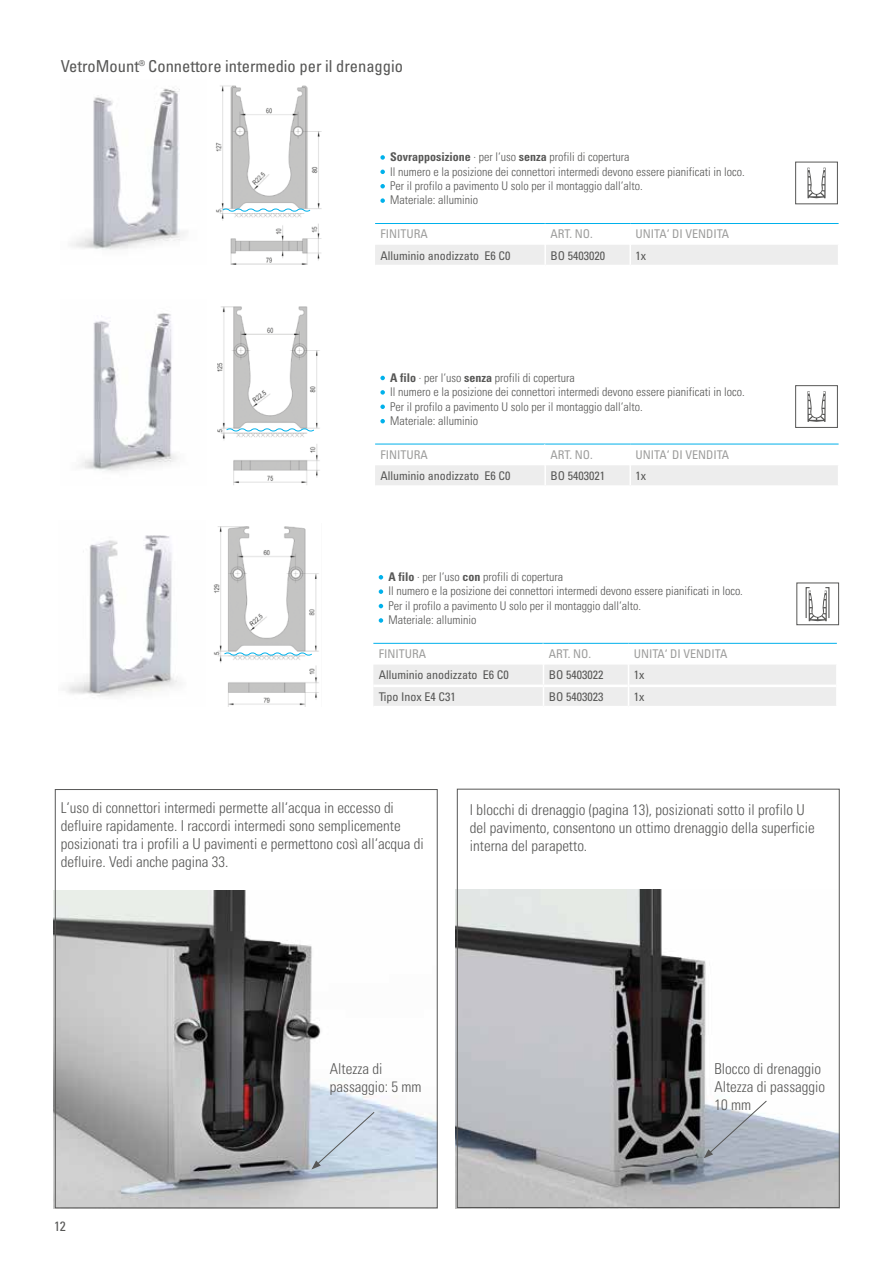
<style>
.page{position:relative;width:893px;height:1263px;background:#fff}
.page>*{position:absolute;margin:0;border:0;box-sizing:border-box;transform-origin:0 0}
.t1{font:condensed 16.5px "Univers LTCYR 57";color:#575756}
.t2{font:15px/18px "Univers LTCYR 47 Light Cond";color:#575756}
.t3{font:condensed 13.5px "Univers LTCYR 57";color:#575756}
.t4{font:12px/14.4px "Univers LTCYR 47 Light Cond";color:#575756}
.t5{font:condensed 12px "Univers LTCYR 57";color:#575756}
.t6{font:condensed 12px "Univers LTCYR 57";color:#9d9d9c}
.s1{font-family:"Univers LTCYR 67 Bold Cond"}
</style>
<div class="page">
<img style="left:67px;top:665px;width:110px;height:32px">
<img style="left:228px;top:666px;width:91px;height:40px">
<img style="left:80px;top:465px;width:75px;height:6px">
<img style="left:233px;top:465px;width:87px;height:20px">
<img style="left:71px;top:87px;width:114px;height:163px">
<img style="left:215px;top:85px;width:107px;height:180px">
<svg style="left:222px;top:207px;width:89px;height:6px"></svg>
<svg style="left:83px;top:526px;width:754px;height:139px"></svg>
<hr style="left:373px;top:643px;width:170px;height:1px;background:#00b1eb">
<hr style="left:542px;top:644px;width:3px;height:21px;background:#fff">
<hr style="left:627px;top:644px;width:3px;height:21px;background:#fff">
<hr style="left:543px;top:643px;width:85px;height:1px;background:#00b1eb">
<hr style="left:628px;top:643px;width:209px;height:1px;background:#00b1eb">
<div style="left:373px;top:665px;width:463px;height:41px;background:#ededed"></div>
<svg style="left:379px;top:575px;width:4px;height:4px"></svg>
<svg style="left:379px;top:589px;width:4px;height:5px"></svg>
<svg style="left:379px;top:604px;width:4px;height:4px"></svg>
<svg style="left:379px;top:618px;width:4px;height:5px"></svg>
<svg style="left:81px;top:306px;width:758px;height:159px"></svg>
<hr style="left:375px;top:444px;width:170px;height:1px;background:#00b1eb">
<hr style="left:544px;top:444px;width:2px;height:21px;background:#fff">
<hr style="left:629px;top:444px;width:2px;height:21px;background:#fff">
<hr style="left:545px;top:444px;width:85px;height:1px;background:#00b1eb">
<hr style="left:630px;top:444px;width:209px;height:1px;background:#00b1eb">
<div style="left:375px;top:465px;width:463px;height:20px;background:#ededed"></div>
<svg style="left:380px;top:376px;width:5px;height:4px"></svg>
<svg style="left:380px;top:390px;width:5px;height:5px"></svg>
<svg style="left:380px;top:404px;width:5px;height:5px"></svg>
<svg style="left:380px;top:419px;width:5px;height:4px"></svg>
<hr style="left:375px;top:223px;width:170px;height:1px;background:#00b1eb">
<hr style="left:545px;top:223px;width:85px;height:1px;background:#00b1eb">
<hr style="left:630px;top:223px;width:209px;height:1px;background:#00b1eb">
<div style="left:375px;top:245px;width:463px;height:20px;background:#ededed"></div>
<svg style="left:380px;top:155px;width:5px;height:5px"></svg>
<svg style="left:380px;top:170px;width:5px;height:4px"></svg>
<svg style="left:380px;top:184px;width:5px;height:4px"></svg>
<svg style="left:380px;top:198px;width:5px;height:5px"></svg>
<div style="left:796px;top:583px;width:43px;height:42px;border:1px solid #575756"></div>
<svg style="left:805px;top:586px;width:25px;height:35px"></svg>
<div style="left:795px;top:385px;width:43px;height:43px;border:1px solid #575756"></div>
<svg style="left:807px;top:391px;width:18px;height:31px"></svg>
<div style="left:795px;top:162px;width:43px;height:42px;border:1px solid #575756"></div>
<svg style="left:807px;top:168px;width:18px;height:30px"></svg>
<img style="left:54px;top:890px;width:384px;height:319px">
<img style="left:456px;top:890px;width:382px;height:318px">
<svg style="left:311px;top:1111px;width:64px;height:58px;background:#c5d4e2"></svg>
<svg style="left:704px;top:1100px;width:63px;height:58px"></svg>
<h1 class="t1" style="left:61px;top:56px;width:344px">VetroMount® Connettore intermedio per il drenaggio</h1>
<p class="t4" style="left:390px;top:149px;width:356px"><span class="s1">Sovrapposizione</span> · per l‘uso <span class="s1">senza</span> profili di copertura<br>Il numero e la posizione dei connettori intermedi devono essere pianificati in loco.<br>Per il profilo a pavimento U solo per il montaggio dall‘alto.<br>Materiale: alluminio</p>
<p class="t6" style="left:380px;top:226px;width:49px">FINITURA</p>
<p class="t6" style="left:550px;top:226px;width:44px">ART. NO.</p>
<p class="t6" style="left:636px;top:226px;width:95px">UNITA‘ DI VENDITA</p>
<p class="t5" style="left:380px;top:248px;width:131px">Alluminio anodizzato E6 C0</p>
<p class="t5" style="left:550px;top:248px;width:56px">BO 5403020</p>
<p class="t5" style="left:636px;top:248px;width:12px">1x</p>
<p class="t4" style="left:390px;top:370px;width:356px"><span class="s1">A filo</span> · per l‘uso <span class="s1">senza</span> profili di copertura<br>Il numero e la posizione dei connettori intermedi devono essere pianificati in loco.<br>Per il profilo a pavimento U solo per il montaggio dall‘alto.<br>Materiale: alluminio</p>
<p class="t6" style="left:380px;top:447px;width:49px">FINITURA</p>
<p class="t6" style="left:550px;top:447px;width:44px">ART. NO.</p>
<p class="t6" style="left:636px;top:447px;width:95px">UNITA‘ DI VENDITA</p>
<p class="t5" style="left:380px;top:468px;width:131px">Alluminio anodizzato E6 C0</p>
<p class="t5" style="left:550px;top:468px;width:56px">BO 5403021</p>
<p class="t5" style="left:636px;top:468px;width:12px">1x</p>
<p class="t4" style="left:388px;top:569px;width:356px"><span class="s1">A filo</span> · per l‘uso <span class="s1">con</span> profili di copertura<br>Il numero e la posizione dei connettori intermedi devono essere pianificati in loco.<br>Per il profilo a pavimento U solo per il montaggio dall‘alto.<br>Materiale: alluminio</p>
<p class="t6" style="left:379px;top:646px;width:49px">FINITURA</p>
<p class="t6" style="left:549px;top:646px;width:44px">ART. NO.</p>
<p class="t6" style="left:634px;top:646px;width:95px">UNITA‘ DI VENDITA</p>
<p class="t5" style="left:379px;top:668px;width:131px">Alluminio anodizzato E6 C0</p>
<p class="t5" style="left:549px;top:668px;width:56px">BO 5403022</p>
<p class="t5" style="left:634px;top:668px;width:12px">1x</p>
<p class="t5" style="left:379px;top:689px;width:79px">Tipo Inox E4 C31</p>
<p class="t5" style="left:549px;top:689px;width:56px">BO 5403023</p>
<p class="t5" style="left:634px;top:689px;width:12px">1x</p>
<p class="t2" style="left:61px;top:798px;width:365px">L‘uso di connettori intermedi permette all‘acqua in eccesso di defluire rapidamente. I raccordi intermedi sono semplicemente posizionati tra i profili a U pavimenti e permettono così all‘acqua di defluire. Vedi anche pagina 33.</p>
<p class="t2" style="left:470px;top:799px;width:346px">I blocchi di drenaggio (pagina 13), posizionati sotto il profilo U del pavimento, consentono un ottimo drenaggio della superficie interna del parapetto.</p>
<p class="t3" style="left:54px;top:1218px;width:13px">12</p>
<p class="t2" style="left:330px;top:1059px;width:93px">Altezza di passaggio: 5 mm</p>
<p class="t2" style="left:714px;top:1059px;width:112px">Blocco di drenaggio<br>Altezza di passaggio<br>10 mm</p>
</div>
